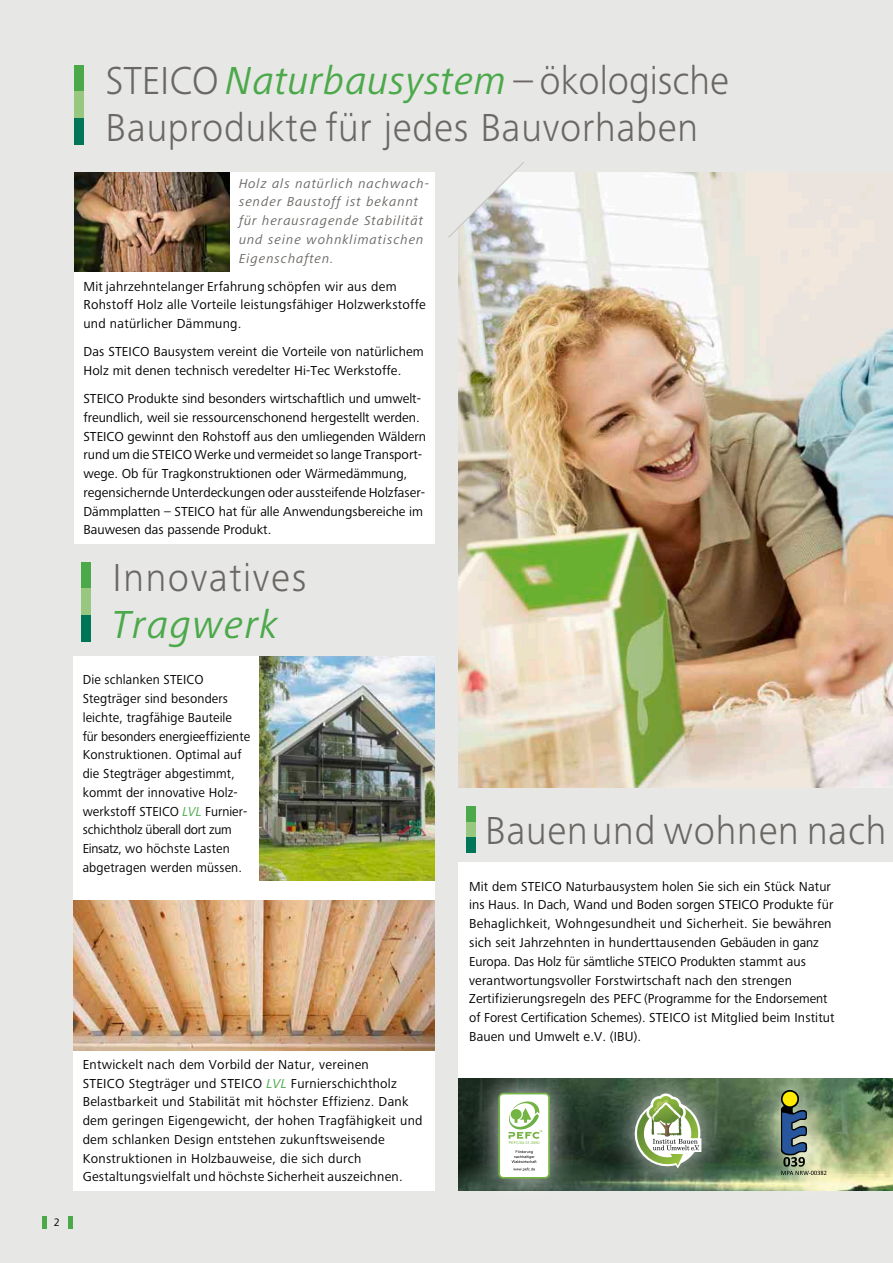
<style>
.page{position:relative;width:893px;height:1263px;background:#e7e7e6}
.page>*{position:absolute;margin:0;border:0;box-sizing:border-box;transform-origin:0 0}
.t1{font:300 40.5px/46.8px "Frutiger Next LTW1 G";letter-spacing:.02em;color:#6a6764}
.t2{font:300 40.5px "Frutiger Next LTW1 G";letter-spacing:.04em;color:#6a6764}
.t3{font:italic 40.5px "Frutiger Next LTW1 G";letter-spacing:.04em;color:#4ba94a}
.t4{font:13.5px/18.8px "Frutiger Next LTW1 G";letter-spacing:.01em;color:#000}
.t5{font:italic 13.5px/18.8px "Frutiger Next LTW1 G";letter-spacing:.07em;color:#6a6764}
.t6{font:11.25px "Frutiger Next LTW1 G";color:#000}
.s1{font-weight:400;font-style:italic;color:#4ba94a}
.s2{font-style:italic;color:#4ba94a}
</style>
<div class="page">
<hr style="left:43px;top:1216px;width:4px;height:13px;background:#4ba94a">
<div style="left:68px;top:1216px;width:5px;height:13px;background:#4ba94a"></div>
<div style="left:459px;top:862px;width:434px;height:216px;background:#fff"></div>
<img style="left:459px;top:1078px;width:434px;height:113px">
<img style="left:459px;top:172px;width:434px;height:616px">
<div style="left:74px;top:172px;width:361px;height:372px;background:#fff"></div>
<div style="left:74px;top:66px;width:9px;height:26px;background:#4ba94a"></div>
<div style="left:74px;top:92px;width:9px;height:26px;background:#98c780"></div>
<div style="left:74px;top:118px;width:9px;height:26px;background:#007557"></div>
<img style="left:74px;top:172px;width:156px;height:99px">
<div style="left:81px;top:563px;width:9px;height:26px;background:#4ba94a"></div>
<div style="left:81px;top:589px;width:9px;height:26px;background:#98c780"></div>
<div style="left:81px;top:615px;width:9px;height:26px;background:#007557"></div>
<div style="left:73px;top:656px;width:362px;height:244px;background:#fff"></div>
<div style="left:73px;top:1050px;width:362px;height:141px;background:#fff"></div>
<img style="left:73px;top:900px;width:361px;height:150px">
<div style="left:466px;top:806px;width:10px;height:16px;background:#4ba94a"></div>
<div style="left:466px;top:822px;width:10px;height:15px;background:#98c780"></div>
<div style="left:466px;top:837px;width:10px;height:16px;background:#007557"></div>
<div style="left:604px;top:1064px;width:128px;height:133px;background:#fff;opacity:.75"></div>
<svg style="left:632px;top:1090px;width:69px;height:79px;background:#9eaf8e"></svg>
<div style="left:750px;top:1060px;width:105px;height:146px;background:#fff;opacity:.75"></div>
<svg style="left:781px;top:1090px;width:45px;height:85px;background:#7e8f79"></svg>
<img style="left:260px;top:656px;width:175px;height:225px">
<svg style="left:448px;top:162px;width:76px;height:76px"></svg>
<div style="left:469px;top:1064px;width:110px;height:143px;background:#fff;opacity:.75"></div>
<div style="left:499px;top:1093px;width:50px;height:85px;background:#fff;border-radius:4px"></div>
<div style="left:498px;top:1093px;width:52px;height:85px;border:2px solid #74b442;border-radius:4px"></div>
<svg style="left:512px;top:1150px;width:24px;height:21px"></svg>
<svg style="left:508px;top:1101px;width:34px;height:43px"></svg>
<p class="t6" style="left:54px;top:1216px;width:8px">2</p>
<h1 class="t1" style="left:106px;top:57px;width:625px">STEICO <span class="s1">Naturbausystem</span> – ökologische<br>Bauprodukte für jedes Bauvorhaben</h1>
<p class="t5" style="left:239px;top:174px;width:192px">Holz als natürlich nachwach&shy;sender Baustoff ist bekannt für herausragende Stabilität und seine wohnklimatischen<br>Eigenschaften.</p>
<p class="t4" style="left:83px;top:277px;width:344px">Mit jahrzehntelanger Erfahrung schöpfen wir aus dem<br>Rohstoff Holz alle Vorteile leistungsfähiger Holzwerkstoffe und natürlicher Dämmung.</p>
<p class="t4" style="left:83px;top:343px;width:342px">Das STEICO Bausystem vereint die Vorteile von natürlichem<br>Holz mit denen technisch veredelter Hi-Tec Werkstoffe.</p>
<p class="t4" style="left:83px;top:390px;width:344px">STEICO Produkte sind besonders wirtschaftlich und umwelt&shy;freundlich, weil sie ressourcenschonend hergestellt werden.<br>STEICO gewinnt den Rohstoff aus den umliegenden Wäldern rund um die STEICO Werke und vermeidet so lange Transport&shy;wege. Ob für Tragkonstruktionen oder Wärmedämmung, regensichernde Unterdeckungen oder aussteifende Holzfaser-Dämmplatten – STEICO hat für alle Anwendungsbereiche im Bauwesen das passende Produkt.</p>
<h1 class="t2" style="left:113px;top:554px;width:195px">Innovatives</h1>
<h1 class="t3" style="left:113px;top:601px;width:166px">Tragwerk</h1>
<p class="t4" style="left:83px;top:671px;width:169px">Die schlanken STEICO<br>Stegträger sind besonders leichte, tragfähige Bauteile für besonders energieeffiziente<br>Konstruktionen. Optimal auf die Stegträger abgestimmt, kommt der innovative Holz&shy;werkstoff STEICO <span class="s2">LVL</span> Furnier&shy;schichtholz überall dort zum<br>Einsatz, wo höchste Lasten abgetragen werden müssen.</p>
<p class="t4" style="left:83px;top:1055px;width:341px">Entwickelt nach dem Vorbild der Natur, vereinen<br>STEICO Stegträger und STEICO <span class="s2">LVL</span> Furnierschichtholz Belastbarkeit und Stabilität mit höchster Effizienz. Dank dem geringen Eigengewicht, der hohen Tragfähigkeit und dem schlanken Design entstehen zukunftsweisende Konstruktionen in Holzbauweise, die sich durch Gestaltungsvielfalt und höchste Sicherheit auszeichnen.</p>
<h1 class="t1" style="left:485px;top:807px;width:403px">Bauen und wohnen nach</h1>
<p class="t4" style="left:469px;top:877px;width:367px">Mit dem STEICO Naturbausystem holen Sie sich ein Stück Natur ins Haus. In Dach, Wand und Boden sorgen STEICO Produkte für Behaglichkeit, Wohngesundheit und Sicherheit. Sie bewähren sich seit Jahrzehnten in hunderttausenden Gebäuden in ganz Europa. Das Holz für sämtliche STEICO Produkten stammt aus verantwortungsvoller Forstwirtschaft nach den strengen Zertifizierungsregeln des PEFC (Programme for the Endorsement of Forest Certification Schemes). STEICO ist Mitglied beim Institut Bauen und Umwelt e.V. (IBU).</p>
</div>
